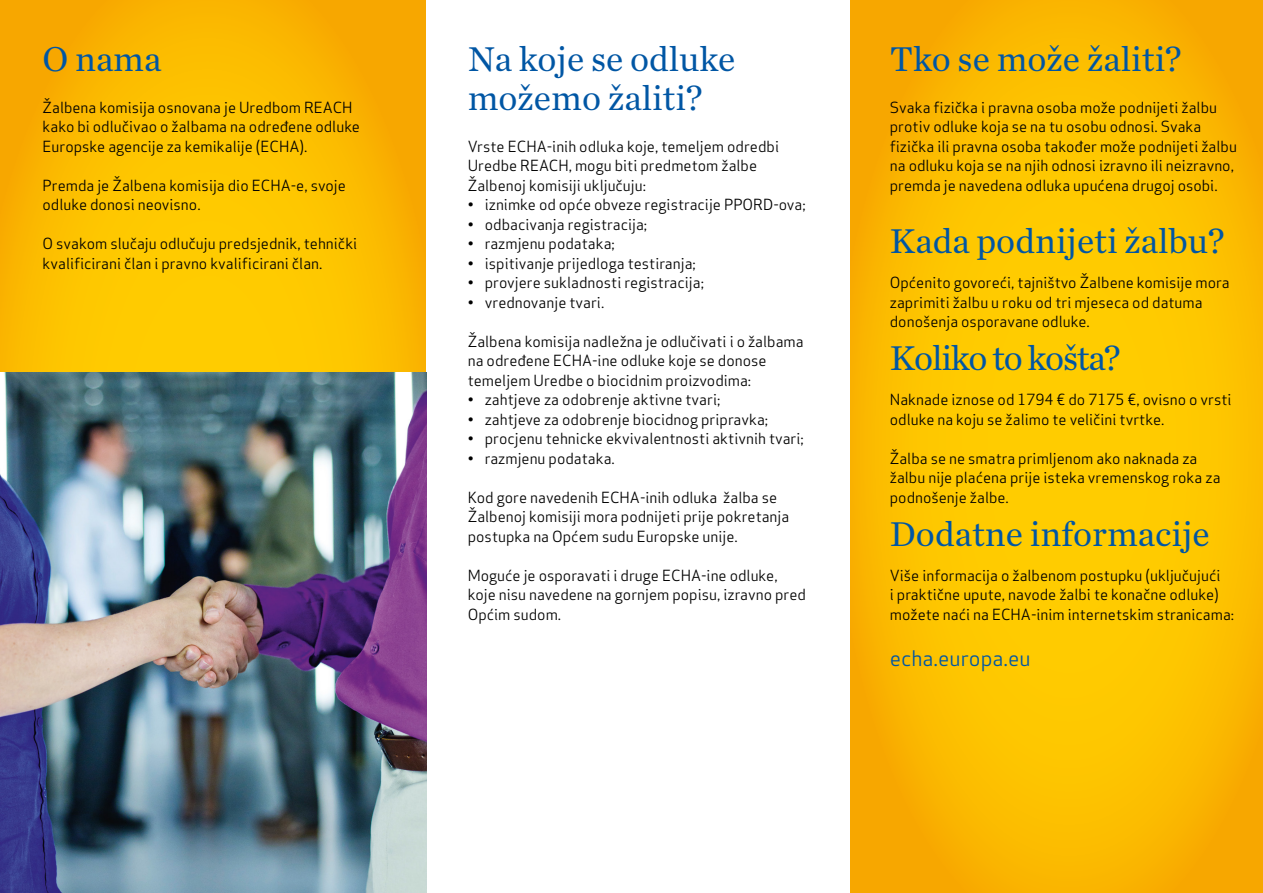
<style>
.page{position:relative;width:1263px;height:893px;background:#fff}
.page>*{position:absolute;margin:0;border:0;box-sizing:border-box;transform-origin:0 0}
.t1{font:36px/39px "Chronicle Text G1";color:#0056a4}
.t2{font:36px "Chronicle Text G1";letter-spacing:-.03em;color:#0056a4}
.t3{font:21px "Apex Sans";color:#0056a4}
.t4{font:15px/19.5px "Apex Sans";color:#000}
</style>
<div class="page">
<svg style="left:850px;top:0;width:413px;height:893px;background:#fcbf00"></svg>
<svg style="left:0;top:0;width:425px;height:372px;background:#fbbc00"></svg>
<img style="left:0;top:372px;width:426px;height:521px">
<h1 class="t1" style="left:43px;top:38px;width:120px">O nama</h1>
<p class="t4" style="left:43px;top:96px;width:319px">Žalbena komisija osnovana je Uredbom REACH kako bi odlučivao o žalbama na određene odluke<br>Europske agencije za kemikalije (ECHA).</p>
<p class="t4" style="left:43px;top:174px;width:305px">Premda je Žalbena komisija dio ECHA-e, svoje odluke donosi neovisno.</p>
<p class="t4" style="left:43px;top:232px;width:316px">O svakom slučaju odlučuju predsjednik, tehnički kvalificirani član i pravno kvalificirani član.</p>
<h1 class="t1" style="left:468px;top:38px;width:269px">Na koje se odluke možemo žaliti?</h1>
<p class="t4" style="left:468px;top:135px;width:313px">Vrste ECHA-inih odluka koje, temeljem odredbi<br>Uredbe REACH, mogu biti predmetom žalbe<br>Žalbenoj komisiji uključuju:</p>
<p class="t4" style="left:468px;top:193px;width:339px">• iznimke od opće obveze registracije PPORD-ova;</p>
<p class="t4" style="left:468px;top:213px;width:181px">• odbacivanja registracija;</p>
<p class="t4" style="left:468px;top:232px;width:149px">• razmjenu podataka;</p>
<p class="t4" style="left:468px;top:252px;width:230px">• ispitivanje prijedloga testiranja;</p>
<p class="t4" style="left:468px;top:271px;width:238px">• provjere sukladnosti registracija;</p>
<p class="t4" style="left:468px;top:291px;width:138px">• vrednovanje tvari.</p>
<p class="t4" style="left:468px;top:330px;width:337px">Žalbena komisija nadležna je odlučivati i o žalbama na određene ECHA-ine odluke koje se donose temeljem Uredbe o biocidnim proizvodima:</p>
<p class="t4" style="left:468px;top:388px;width:254px">• zahtjeve za odobrenje aktivne tvari;</p>
<p class="t4" style="left:468px;top:408px;width:302px">• zahtjeve za odobrenje biocidnog pripravka;</p>
<p class="t4" style="left:468px;top:427px;width:338px">• procjenu tehnicke ekvivalentnosti aktivnih tvari;</p>
<p class="t4" style="left:468px;top:447px;width:149px">• razmjenu podataka.</p>
<p class="t4" style="left:468px;top:486px;width:323px">Kod gore navedenih ECHA-inih odluka žalba se<br>Žalbenoj komisiji mora podnijeti prije pokretanja postupka na Općem sudu Europske unije.</p>
<p class="t4" style="left:468px;top:564px;width:340px">Moguće je osporavati i druge ECHA-ine odluke, koje nisu navedene na gornjem popisu, izravno pred<br>Općim sudom.</p>
<h1 class="t1" style="left:890px;top:38px;width:293px">Tko se može žaliti?</h1>
<p class="t4" style="left:890px;top:96px;width:349px">Svaka fizička i pravna osoba može podnijeti žalbu protiv odluke koja se na tu osobu odnosi. Svaka fizička ili pravna osoba također može podnijeti žalbu na odluku koja se na njih odnosi izravno ili neizravno, premda je navedena odluka upućena drugoj osobi.</p>
<h1 class="t1" style="left:890px;top:220px;width:336px">Kada podnijeti žalbu?</h1>
<p class="t4" style="left:890px;top:271px;width:341px">Općenito govoreći, tajništvo Žalbene komisije mora zaprimiti žalbu u roku od tri mjeseca od datuma donošenja osporavane odluke.</p>
<h1 class="t2" style="left:890px;top:331px;width:232px">Koliko to košta?</h1>
<p class="t4" style="left:890px;top:388px;width:343px">Naknade iznose od 1794 € do 7175 €, ovisno o vrsti odluke na koju se žalimo te veličini tvrtke.</p>
<p class="t4" style="left:890px;top:447px;width:332px">Žalba se ne smatra primljenom ako naknada za žalbu nije plaćena prije isteka vremenskog roka za podnošenje žalbe.</p>
<h1 class="t1" style="left:890px;top:512px;width:322px">Dodatne informacije</h1>
<p class="t4" style="left:890px;top:564px;width:346px">Više informacija o žalbenom postupku (uključujući<br>i praktične upute, navode žalbi te konačne odluke) možete naći na ECHA-inim internetskim stranicama:</p>
<h2 class="t3" style="left:890px;top:641px;width:142px">echa.europa.eu</h2>
</div>
